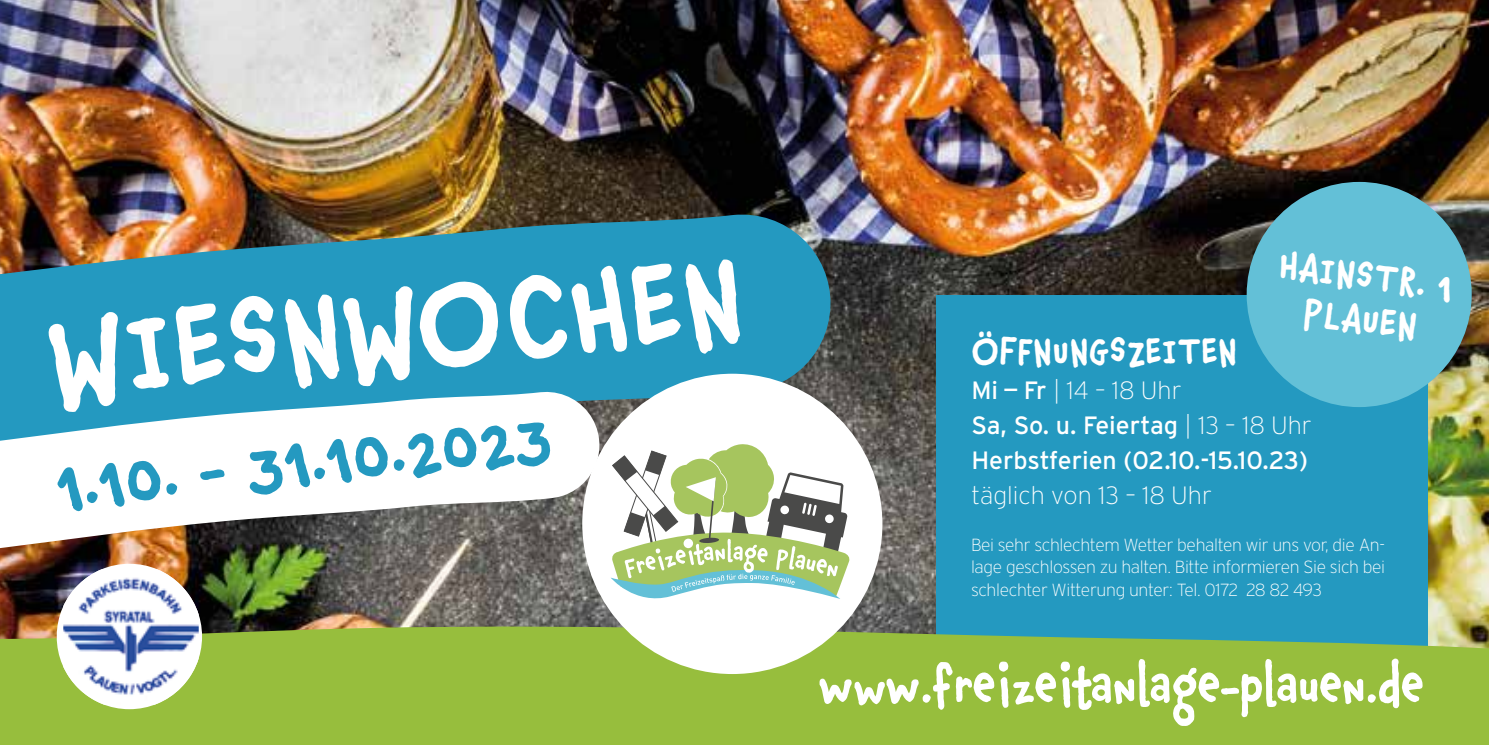
<style>
.page{position:relative;width:1489px;height:745px;background:#fff}
.page>*{position:absolute;margin:0;border:0;box-sizing:border-box;transform-origin:0 0}
.t1{font:700 125.25px "Chauncy Pro";color:#fff}
.t2{font:700 73px "Chauncy Pro";color:#2499c0}
.t3{font:700 54px "Chauncy Pro";color:#fff}
.t4{font:700 41.5px/43px "Chauncy Pro";color:#fff;text-align:center}
.t5{font:700 40px "Chauncy Pro";letter-spacing:.015em;color:#fff}
.t6{font:25px/35px "Interstate";color:#fff}
.t7{font:200 25px "Interstate";color:#fff}
.t8{font:200 17.5px/22.5px "Interstate";letter-spacing:-.02em;color:#fff;text-align:justify}
.s1{font-weight:200}
</style>
<div class="page">
<img style="left:0;top:0;width:1488px;height:490px">
<div style="left:935px;top:295px;width:492px;height:378px;background:#2499c0"></div>
<svg style="left:937px;top:490px;width:551px;height:254px"></svg>
<img style="left:0;top:107px;width:937px;height:637px">
<svg style="left:0;top:327px;width:664px;height:396px"></svg>
<div style="left:57px;top:563px;width:145px;height:145px;background:#fff;border-radius:50%"></div>
<img style="left:63px;top:568px;width:136px;height:136px">
<div style="left:582px;top:373px;width:300px;height:300px;background:#fff;border-radius:50%"></div>
<svg style="left:611px;top:444px;width:239px;height:155px"></svg>
<div style="left:1246px;top:182px;width:225px;height:225px;background:#63c0d7;border-radius:50%"></div>
<h1 class="t1" style="left:42px;top:282px;width:697px;rotate:-5deg">WIESNWOCHEN</h1>
<h2 class="t2" style="left:52px;top:441px;width:499px;rotate:-6deg">1.10. - 31.10.2023</h2>
<h3 class="t4" style="left:1282px;top:241px;width:176px;rotate:8deg">HAINSTR. 1<br>PLAUEN</h3>
<h3 class="t5" style="left:971px;top:326px;width:267px">ÖFFNUNGSZEITEN</h3>
<h3 class="t6" style="left:971px;top:372px;width:342px">Mi — Fr <span class="s1">| 14 – 18 Uhr<br></span>Sa, So. u. Feiertag <span class="s1">| 13 – 18 Uhr<br></span>Herbstferien (02.10.-15.10.23)</h3>
<h3 class="t7" style="left:971px;top:481px;width:242px">täglich von 13 – 18 Uhr</h3>
<p class="t8" style="left:970px;top:533px;width:415px">Bei sehr schlechtem Wetter behalten wir uns vor, die An&shy;lage geschlossen zu halten. Bitte informieren Sie sich bei schlechter Witterung unter: Tel. 0172 28 82 493</p>
<h3 class="t3" style="left:818px;top:654px;width:606px">www.freizeitanlage-plauen.de</h3>
</div>
